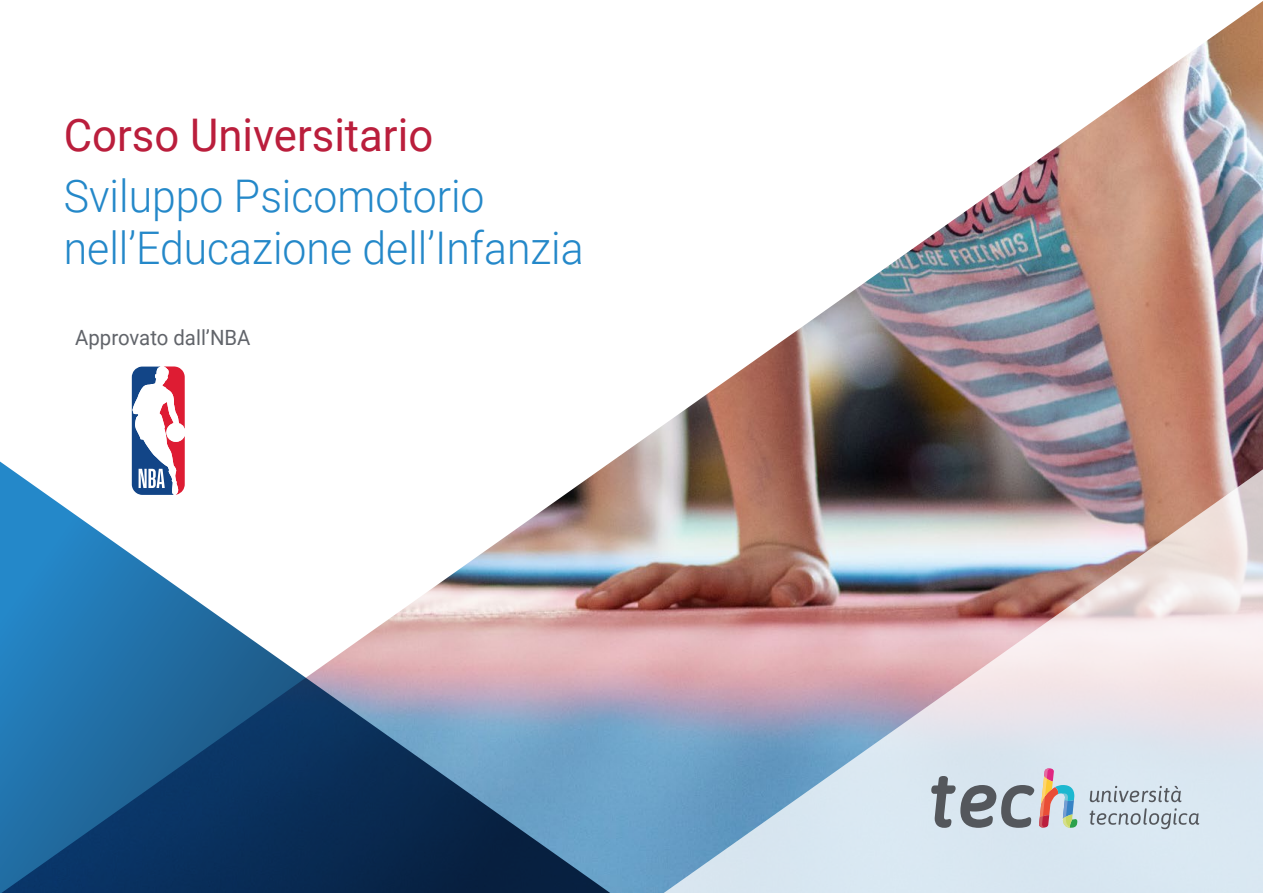
<style>
.page{position:relative;width:1263px;height:893px;background:#fff}
.page>*{position:absolute;margin:0;border:0;box-sizing:border-box;transform-origin:0 0}
.t1{font:300 45px/52.5px "Roboto";color:#2488c9;scale:.95 1}
.t2{font:45px "Roboto";color:#ba1e3c}
.t3{font:21px "Roboto";color:#61646a}
</style>
<div class="page">
<img style="left:131px;top:1px;width:1132px;height:453px">
<svg style="left:0;top:446px;width:640px;height:447px"></svg>
<img style="left:634px;top:454px;width:629px;height:439px">
<svg style="left:132px;top:366px;width:53px;height:129px"></svg>
<svg style="left:1090px;top:786px;width:91px;height:16px"></svg>
<svg style="left:1090px;top:808px;width:109px;height:21px;background:#bdc9d1"></svg>
<svg style="left:931px;top:768px;width:146px;height:60px;background:#afb5bb"></svg>
<p class="t2" style="left:64px;top:103px;width:371px">Corso Universitario</p>
<p class="t1" style="left:64px;top:168px;width:549px">Sviluppo Psicomotorio nell’Educazione dell’Infanzia</p>
<p class="t3" style="left:75px;top:323px;width:177px">Approvato dall’NBA</p>
</div>
